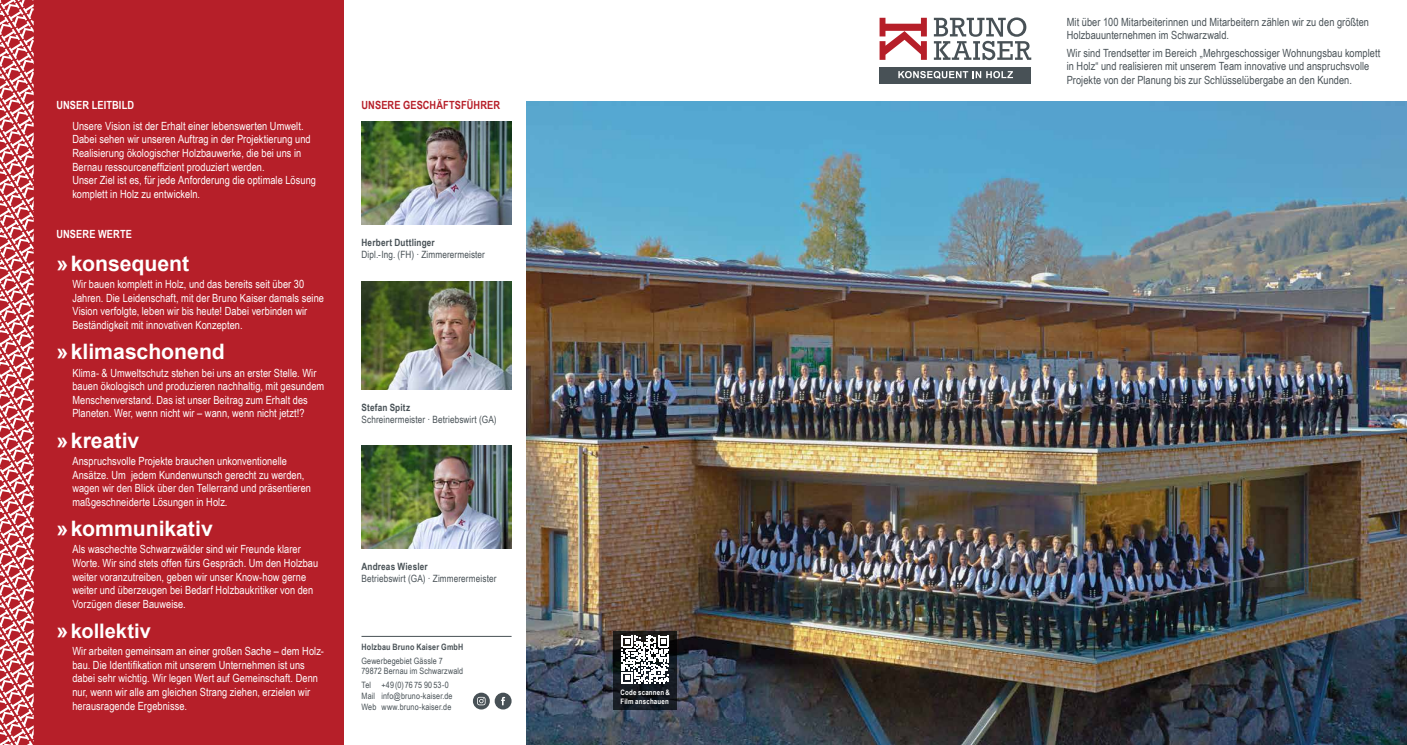
<style>
.page{position:relative;width:1407px;height:745px;background:#fff}
.page>*{position:absolute;margin:0;border:0;box-sizing:border-box;transform-origin:0 0}
.t1{font:700 21.25px "Arial";color:#fff}
.t2{font:700 20px "Arial";color:#fff}
.t3{font:11.25px/13.5px "Arial Narrow";letter-spacing:.005em;color:#fff}
.t4{font:11.25px/13.5px "Arial Narrow";letter-spacing:.005em;color:#485156}
.t5{font:700 11.25px "Arial Narrow";letter-spacing:.01em;color:#fff}
.t6{font:700 11.25px "Arial Narrow";letter-spacing:.01em;color:#b61f29}
.t7{font:10px "Arial Narrow";letter-spacing:.01em;color:#485156}
.t8{font:700 10px "Arial Narrow";letter-spacing:.02em;color:#485156}
.t9{font:8.75px/10.5px "Arial Narrow";letter-spacing:.015em;color:#485156}
.t10{font:700 8.75px "Arial Narrow";letter-spacing:.02em;color:#485156}
.t11{font:700 7.5px/9px "Arial Narrow";letter-spacing:.025em;color:#fff}
.s1{font-size:21.25px}
</style>
<div class="page">
<img style="left:527px;top:101px;width:880px;height:643px">
<svg style="left:473px;top:692px;width:38px;height:17px"></svg>
<hr style="left:361px;top:635px;width:150px;height:1px;background:#485156">
<svg style="left:934px;top:17px;width:97px;height:43px"></svg>
<div style="left:879px;top:67px;width:152px;height:16px;background:#485156"></div>
<svg style="left:898px;top:71px;width:115px;height:8px"></svg>
<svg style="left:879px;top:18px;width:48px;height:42px"></svg>
<div style="left:0;top:0;width:344px;height:744px;background:#b61f29"></div>
<img style="left:361px;top:445px;width:150px;height:103px">
<img style="left:361px;top:122px;width:150px;height:103px">
<img style="left:361px;top:281px;width:150px;height:108px">
<svg style="left:0;top:0;width:34px;height:744px"></svg>
<svg style="left:614px;top:630px;width:63px;height:79px;background:#171b1f"></svg>
<svg style="left:621px;top:635px;width:48px;height:48px"></svg>
<p class="t5" style="left:56px;top:97px;width:79px">UNSER LEITBILD</p>
<p class="t3" style="left:72px;top:119px;width:245px">Unsere Vision ist der Erhalt einer lebenswerten Umwelt.<br>Dabei sehen wir unseren Auftrag in der Projektierung und Realisierung ökologischer Holzbauwerke, die bei uns in Bernau ressourceneffizient produziert werden.<br>Unser Ziel ist es, für jede Anforderung die optimale Lösung komplett in Holz zu entwickeln.</p>
<p class="t5" style="left:56px;top:226px;width:77px">UNSERE WERTE</p>
<h1 class="t1" style="left:56px;top:249px;width:134px">»konsequent</h1>
<p class="t3" style="left:72px;top:277px;width:253px">Wir bauen komplett in Holz, und das bereits seit über 30<br>Jahren. Die Leidenschaft, mit der Bruno Kaiser damals seine Vision verfolgte, leben wir bis heute! Dabei verbinden wir Beständigkeit mit innovativen Konzepten.</p>
<h1 class="t1" style="left:56px;top:338px;width:170px">»klimaschonend</h1>
<p class="t3" style="left:72px;top:365px;width:253px">Klima- &amp; Umweltschutz stehen bei uns an erster Stelle. Wir bauen ökologisch und produzieren nachhaltig, mit gesundem Menschenverstand. Das ist unser Beitrag zum Erhalt des Planeten. Wer, wenn nicht wir – wann, wenn nicht jetzt!?</p>
<h1 class="t1" style="left:56px;top:426px;width:84px">»kreativ</h1>
<p class="t3" style="left:72px;top:453px;width:240px">Anspruchsvolle Projekte brauchen unkonventionelle Ansätze. Um jedem Kundenwunsch gerecht zu werden, wagen wir den Blick über den Tellerrand und präsentieren maßgeschneiderte Lösungen in Holz.</p>
<h1 class="t1" style="left:56px;top:514px;width:158px">»kommunikativ</h1>
<p class="t3" style="left:72px;top:542px;width:247px">Als waschechte Schwarzwälder sind wir Freunde klarer Worte. Wir sind stets offen fürs Gespräch. Um den Holzbau weiter voranzutreiben, geben wir unser Know-how gerne weiter und überzeugen bei Bedarf Holzbaukritiker von den Vorzügen dieser Bauweise.</p>
<h2 class="t2" style="left:56px;top:617px;width:96px"><span class="s1">»</span>kollektiv</h2>
<p class="t3" style="left:72px;top:644px;width:253px">Wir arbeiten gemeinsam an einer großen Sache – dem Holz&shy;bau. Die Identifikation mit unserem Unternehmen ist uns dabei sehr wichtig. Wir legen Wert auf Gemeinschaft. Denn nur, wenn wir alle am gleichen Strang ziehen, erzielen wir herausragende Ergebnisse.</p>
<p class="t6" style="left:361px;top:97px;width:140px">UNSERE GESCHÄFTSFÜHRER</p>
<p class="t8" style="left:361px;top:235px;width:75px">Herbert Duttlinger</p>
<p class="t7" style="left:361px;top:247px;width:125px">Dipl.-Ing. (FH) · Zimmerermeister</p>
<p class="t8" style="left:361px;top:399px;width:50px">Stefan Spitz</p>
<p class="t7" style="left:361px;top:412px;width:137px">Schreinermeister · Betriebswirt (GA)</p>
<p class="t8" style="left:361px;top:558px;width:68px">Andreas Wiesler</p>
<p class="t7" style="left:361px;top:570px;width:136px">Betriebswirt (GA) · Zimmerermeister</p>
<p class="t10" style="left:361px;top:639px;width:103px">Holzbau Bruno Kaiser GmbH</p>
<p class="t9" style="left:361px;top:654px;width:103px">Gewerbegebiet Gässle 7<br>79872 Bernau im Schwarzwald</p>
<p class="t9" style="left:361px;top:679px;width:93px">Tel +49(0)7675 9053-0<br>Mail info@bruno-kaiser.de<br>Web www.bruno-kaiser.de</p>
<p class="t11" style="left:620px;top:687px;width:51px">Code scannen &amp;<br>Film anschauen</p>
<p class="t4" style="left:1067px;top:15px;width:304px">Mit über 100 Mitarbeiterinnen und Mitarbeitern zählen wir zu den größten<br>Holzbauunternehmen im Schwarzwald.</p>
<p class="t4" style="left:1067px;top:45px;width:315px">Wir sind Trendsetter im Bereich „Mehrgeschossiger Wohnungsbau komplett in Holz“ und realisieren mit unserem Team innovative und anspruchsvolle<br>Projekte von der Planung bis zur Schlüsselübergabe an den Kunden.</p>
</div>
